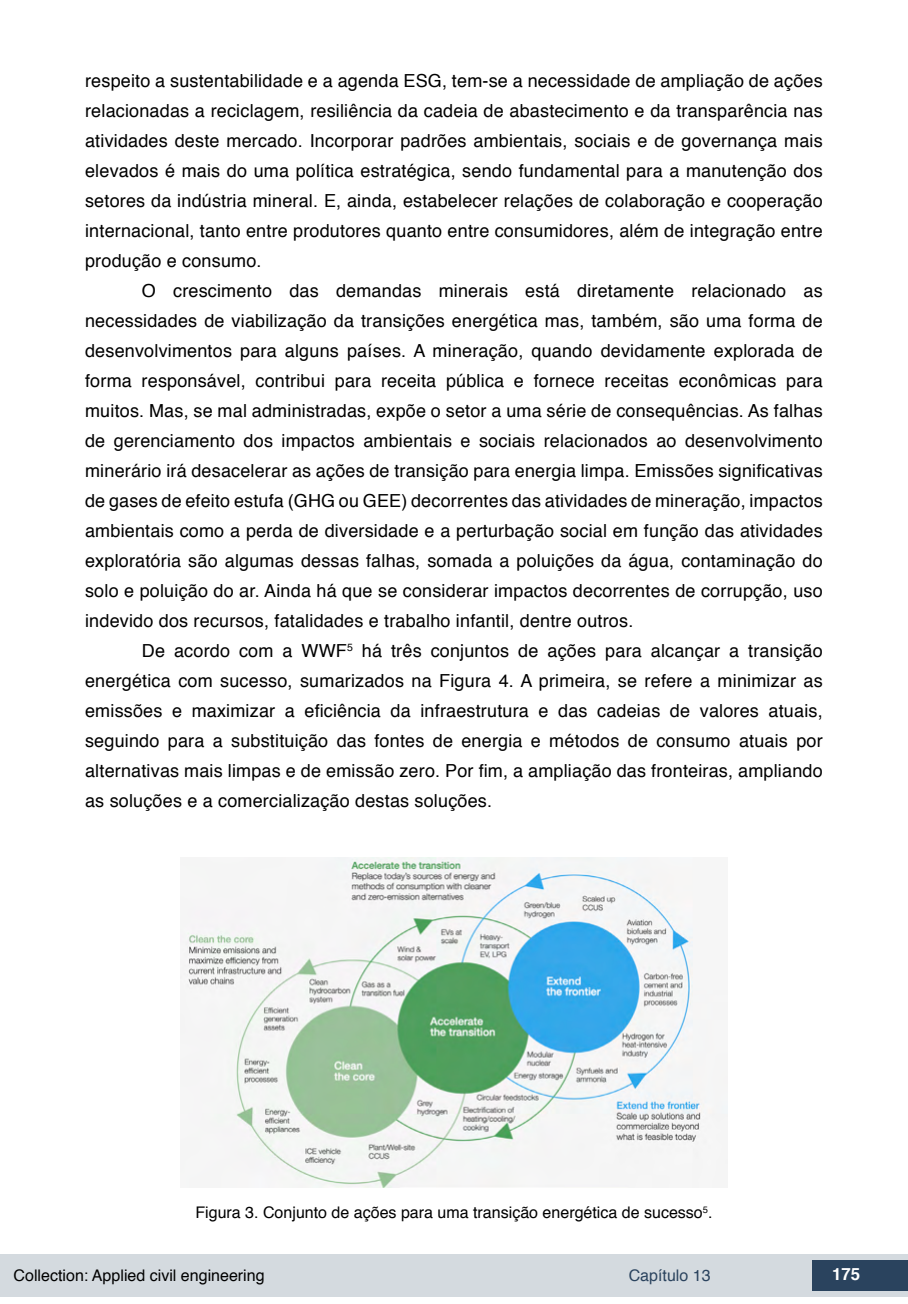
<style>
.page{position:relative;width:908px;height:1304px;background:#fff}
.page>*{position:absolute;margin:0;border:0;box-sizing:border-box;transform-origin:0 0}
.txt{font:18px/30px "Helvetica";letter-spacing:.01em;color:#000;text-align:justify}
.t1{font:700 16.8px "Helvetica";color:#fff}
.imagens_graf_tab{font:16px "Helvetica";color:#000}
.t2{font:16px "Helvetica";color:#2a435e}
</style>
<div class="page">
<div style="left:0;top:1254px;width:906px;height:43px;background:#d4dadf"></div>
<div style="left:812px;top:1261px;width:95px;height:30px;background:#2a435e"></div>
<img style="left:180px;top:857px;width:547px;height:331px">
<p class="txt" style="left:85px;top:66px;width:738px">respeito a sustentabilidade e a agenda ESG, tem-se a necessidade de ampliação de ações relacionadas a reciclagem, resiliência da cadeia de abastecimento e da transparência nas atividades deste mercado. Incorporar padrões ambientais, sociais e de governança mais elevados é mais do uma política estratégica, sendo fundamental para a manutenção dos setores da indústria mineral. E, ainda, estabelecer relações de colaboração e cooperação internacional, tanto entre produtores quanto entre consumidores, além de integração entre produção e consumo.</p>
<p class="txt" style="left:85px;top:276px;width:739px;text-indent:57px">O crescimento das demandas minerais está diretamente relacionado as necessidades de viabilização da transições energética mas, também, são uma forma de desenvolvimentos para alguns países. A mineração, quando devidamente explorada de forma responsável, contribui para receita pública e fornece receitas econômicas para muitos. Mas, se mal administradas, expõe o setor a uma série de consequências. As falhas de gerenciamento dos impactos ambientais e sociais relacionados ao desenvolvimento minerário irá desacelerar as ações de transição para energia limpa. Emissões significativas de gases de efeito estufa (GHG ou GEE) decorrentes das atividades de mineração, impactos ambientais como a perda de diversidade e a perturbação social em função das atividades exploratória são algumas dessas falhas, somada a poluições da água, contaminação do solo e poluição do ar. Ainda há que se considerar impactos decorrentes de corrupção, uso indevido dos recursos, fatalidades e trabalho infantil, dentre outros.</p>
<p class="txt" style="left:85px;top:636px;width:738px;text-indent:57px">De acordo com a WWF<sup>5</sup> há três conjuntos de ações para alcançar a transição energética com sucesso, sumarizados na Figura 4. A primeira, se refere a minimizar as emissões e maximizar a eficiência da infraestrutura e das cadeias de valores atuais, seguindo para a substituição das fontes de energia e métodos de consumo atuais por alternativas mais limpas e de emissão zero. Por fim, a ampliação das fronteiras, ampliando as soluções e a comercialização destas soluções.</p>
<p class="imagens_graf_tab" style="left:195px;top:1200px;width:518px">Figura 3. Conjunto de ações para uma transição energética de sucesso<sup>5</sup>.</p>
<p class="imagens_graf_tab" style="left:14px;top:1263px;width:252px">Collection: Applied civil engineering</p>
<p class="t2" style="left:628px;top:1263px;width:83px">Capítulo 13</p>
<p class="t1" style="left:831px;top:1261px;width:30px">175</p>
</div>
